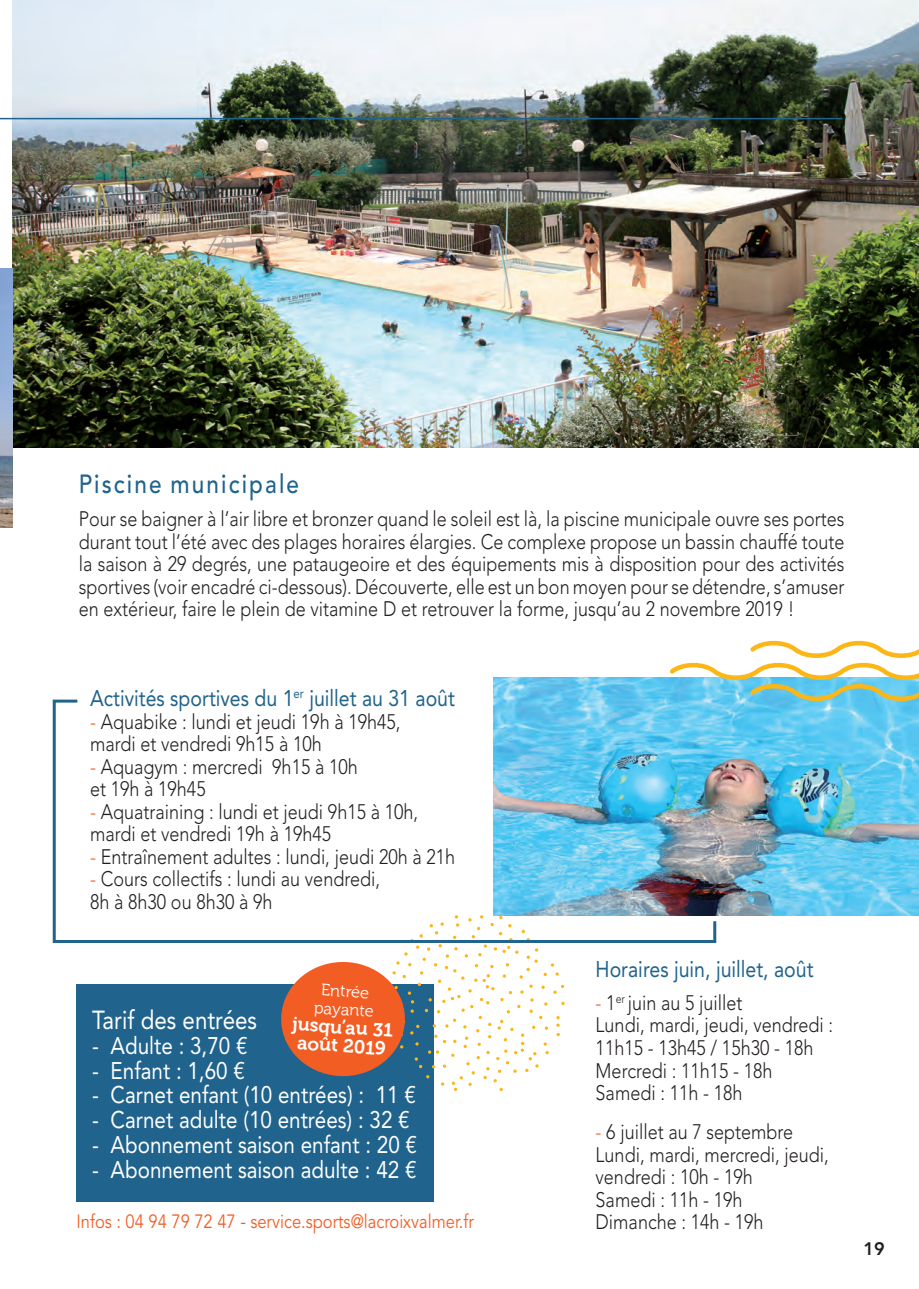
<style>
.page{position:relative;width:919px;height:1289px;background:#fff}
.page>*{position:absolute;margin:0;border:0;box-sizing:border-box;transform-origin:0 0}
.t1{font:500 26.1px "Avenir LT Std";letter-spacing:.095em;color:#20638d;scale:.86 1}
.t2{font:25.95px "Avenir LT Std";color:#fff;scale:.86 1}
.t3{font:24px "Avenir LT Std";color:#fff;scale:.86 1}
.t4{font:22.65px "Avenir LT Std";color:#20638d;scale:.86 1}
.t5{font:300 20.85px/22.5px "Avenir LT Std";color:#231f20;scale:.86 1}
.t6{font:19.2px "Avenir LT Std";color:#f25d24;scale:.86 1}
.t7{font:18.75px/18.5px "Museo 700";color:#fff;text-align:center}
.t8{font:800 18px "Avenir LT Std";color:#231f20}
.t9{font:16.5px/18.5px "Museo 300";color:#fff;text-align:center}
.s1{color:#f25d24}
</style>
<div class="page">
<img style="left:13px;top:0;width:905px;height:447px">
<img style="left:0;top:268px;width:13px;height:259px">
<hr style="left:0;top:118px;width:842px;height:1px;background:#20638d">
<div style="left:77px;top:984px;width:357px;height:218px;background:#20638d"></div>
<img style="left:493px;top:677px;width:425px;height:238px">
<svg style="left:665px;top:640px;width:253px;height:67px"></svg>
<svg style="left:52px;top:698px;width:665px;height:245px"></svg>
<svg style="left:279px;top:915px;width:285px;height:176px"></svg>
<p class="t1" style="left:79px;top:469px;width:258px">Piscine municipale</p>
<p class="t5" style="left:79px;top:508px;width:892px;text-align:justify">Pour se baigner à l’air libre et bronzer quand le soleil est là, la piscine municipale ouvre ses portes durant tout l’été avec des plages horaires élargies. Ce complexe propose un bassin chauffé toute la saison à 29 degrés, une pataugeoire et des équipements mis à disposition pour des activités sportives (voir encadré ci-dessous). Découverte, elle est un bon moyen pour se détendre, s’amuser en extérieur, faire le plein de vitamine D et retrouver la forme, jusqu’au 2 novembre 2019 !</p>
<p class="t4" style="left:90px;top:685px;width:426px">Activités sportives du 1<sup>er</sup> juillet au 31 août</p>
<p class="t5" style="left:90px;top:710px;width:362px"><span class="s1">-</span> Aquabike : lundi et jeudi 19h à 19h45, mardi et vendredi 9h15 à 10h</p>
<p class="t5" style="left:90px;top:755px;width:313px"><span class="s1">-</span> Aquagym : mercredi 9h15 à 10h et 19h à 19h45</p>
<p class="t5" style="left:90px;top:800px;width:383px"><span class="s1">-</span> Aquatraining : lundi et jeudi 9h15 à 10h, mardi et vendredi 19h à 19h45</p>
<p class="t5" style="left:90px;top:845px;width:426px"><span class="s1">-</span> Entraînement adultes : lundi, jeudi 20h à 21h</p>
<p class="t5" style="left:90px;top:867px;width:338px"><span class="s1">-</span> Cours collectifs : lundi au vendredi,<br>8h à 8h30 ou 8h30 à 9h</p>
<p class="t9" style="left:316px;top:979px;width:61px;rotate:4deg">Entrée payante</p>
<p class="t7" style="left:293px;top:1014px;width:103px;rotate:4deg">jusqu’au 31 août 2019</p>
<p class="t2" style="left:92px;top:1004px;width:193px">Tarif des entrées</p>
<p class="t3" style="left:92px;top:1031px;width:182px">- Adulte : 3,70 €</p>
<p class="t3" style="left:92px;top:1056px;width:179px">- Enfant : 1,60 €</p>
<p class="t3" style="left:92px;top:1080px;width:378px">- Carnet enfant (10 entrées) : 11 €</p>
<p class="t3" style="left:92px;top:1105px;width:370px">- Carnet adulte (10 entrées) : 32 €</p>
<p class="t3" style="left:92px;top:1130px;width:379px">- Abonnement saison enfant : 20 €</p>
<p class="t3" style="left:92px;top:1155px;width:378px">- Abonnement saison adulte : 42 €</p>
<p class="t6" style="left:77px;top:1210px;width:463px">Infos : 04 94 79 72 47 - service.sports@lacroixvalmer.fr</p>
<p class="t4" style="left:595px;top:955px;width:255px">Horaires juin, juillet, août</p>
<p class="t5" style="left:595px;top:991px;width:278px"><span class="s1">-</span> 1<sup>er</sup> juin au 5 juillet<br>Lundi, mardi, jeudi, vendredi :<br>11h15 - 13h45 / 15h30 - 18h<br>Mercredi : 11h15 - 18h<br>Samedi : 11h - 18h</p>
<p class="t5" style="left:595px;top:1120px;width:273px"><span class="s1">-</span> 6 juillet au 7 septembre<br>Lundi, mardi, mercredi, jeudi, vendredi : 10h - 19h<br>Samedi : 11h - 19h<br>Dimanche : 14h - 19h</p>
<p class="t8" style="left:863px;top:1237px;width:23px">19</p>
</div>
